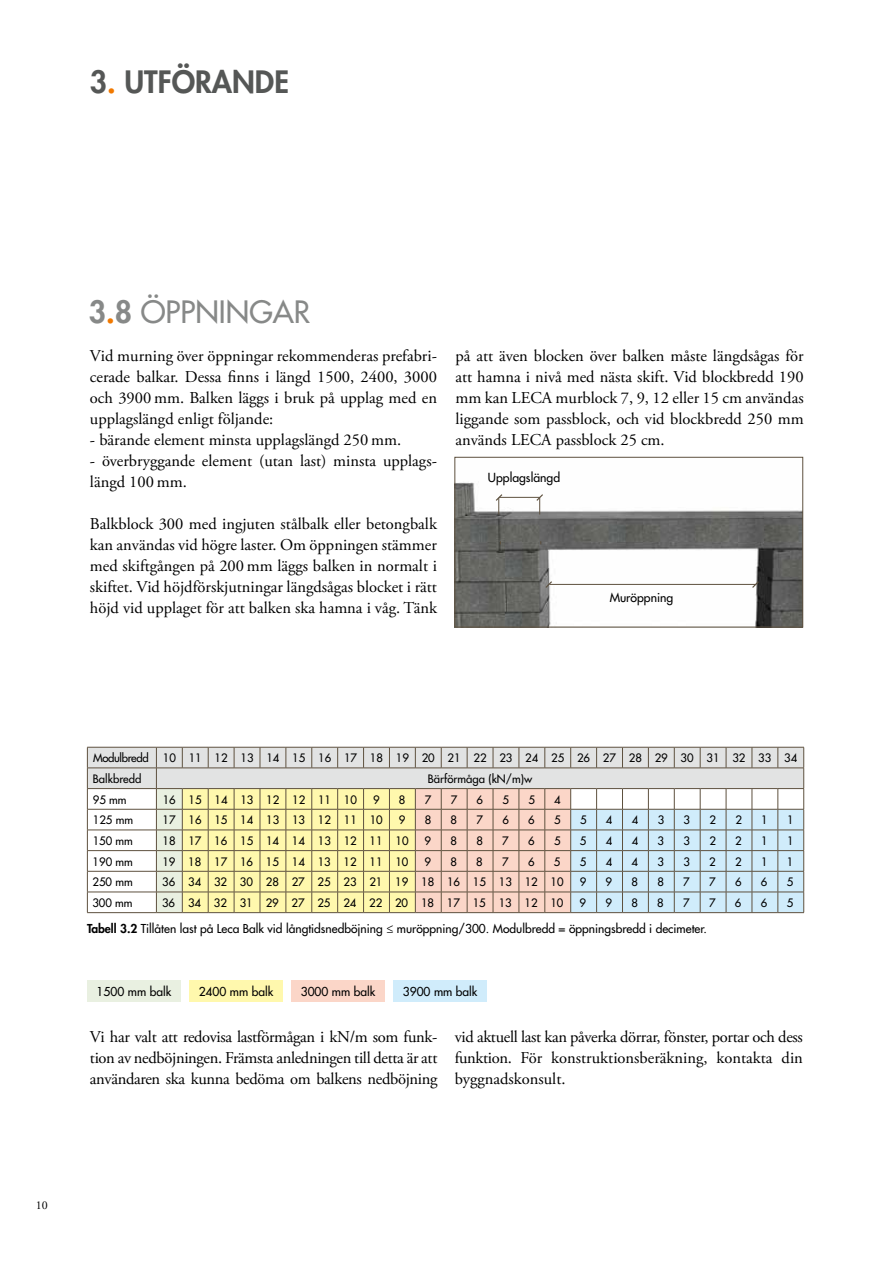
<style>
.page{position:relative;width:893px;height:1263px;background:#fff}
.page>*{position:absolute;margin:0;border:0;box-sizing:border-box;transform-origin:0 0}
.t1{font:500 30px "Futura Std";color:#878988}
.t2{font:800 30px "Futura Std";color:#555756}
.t3{font:16.5px/21px "Adobe Garamond Pro";color:#000;text-align:justify}
.t4{font:500 12.15px "Futura Std";color:#000}
.t5{font:500 12px "Futura Std";color:#000}
.t6{font:12px "Adobe Garamond Pro";color:#000}
.t7{font:500 11.4px/20.7px "Futura Std";color:#000}
.s1{color:#f17900}
.s2{font-weight:800}
.s3{font-weight:800;color:#f17900}
</style>
<div class="page">
<img style="left:457px;top:482px;width:344px;height:143px">
<div style="left:455px;top:457px;width:348px;height:170px;border:1px solid #5e513f"></div>
<hr style="left:499px;top:497px;width:41px;height:1px;background:#5e513f">
<hr style="left:549px;top:584px;width:207px;height:1px;background:#5e513f">
<svg style="left:494px;top:493px;width:10px;height:21px"></svg>
<svg style="left:544px;top:580px;width:9px;height:9px"></svg>
<svg style="left:535px;top:493px;width:9px;height:21px"></svg>
<svg style="left:751px;top:580px;width:9px;height:9px"></svg>
<svg style="left:87px;top:747px;width:717px;height:166px;background:#e1decc"></svg>
<div style="left:87px;top:980px;width:94px;height:22px;background:#e9f0e1"></div>
<div style="left:189px;top:980px;width:94px;height:22px;background:#fff8ad"></div>
<div style="left:291px;top:980px;width:94px;height:22px;background:#fbd6c8"></div>
<div style="left:393px;top:980px;width:94px;height:22px;background:#d0ecfb"></div>
<h1 class="t2" style="left:90px;top:63px;width:201px">3<span class="s1">.</span> UTFÖRANDE</h1>
<h1 class="t1" style="left:89px;top:293px;width:223px"><span class="s2">3</span><span class="s3">.</span><span class="s2">8</span> ÖPPNINGAR</h1>
<p class="t3" style="left:90px;top:346px;width:349px">Vid murning över öppningar rekommenderas prefabri&shy;cerade balkar. Dessa finns i längd 1500, 2400, 3000 och 3900 mm. Balken läggs i bruk på upplag med en upplagslängd enligt följande:</p>
<p class="t3" style="left:90px;top:430px;width:313px">- bärande element minsta upplagslängd 250 mm.</p>
<p class="t3" style="left:90px;top:451px;width:348px">- överbryggande element (utan last) minsta upplags&shy;längd 100 mm.</p>
<p class="t3" style="left:90px;top:514px;width:349px">Balkblock 300 med ingjuten stålbalk eller betongbalk kan användas vid högre laster. Om öppningen stämmer med skiftgången på 200 mm läggs balken in normalt i skiftet. Vid höjdförskjutningar längdsågas blocket i rätt höjd vid upplaget för att balken ska hamna i våg. Tänk</p>
<p class="t3" style="left:455px;top:346px;width:350px">på att även blocken över balken måste längdsågas för att hamna i nivå med nästa skift. Vid blockbredd 190 mm kan LECA murblock 7, 9, 12 eller 15 cm användas liggande som passblock, och vid blockbredd 250 mm används LECA passblock 25 cm.</p>
<p class="t4" style="left:488px;top:470px;width:74px">Upplagslängd</p>
<p class="t4" style="left:610px;top:590px;width:65px">Muröppning</p>
<p class="t7" style="left:93px;top:748px;width:706px">Modulbredd 10 11 12 13 14 15 16 17 18 19 20 21 22 23 24 25 26 27 28 29 30 31 32 33 34<br>Balkbredd</p>
<p class="t7" style="left:428px;top:768px;width:106px">Bärförmåga (kN/m)w</p>
<p class="t7" style="left:93px;top:789px;width:35px">95 mm</p>
<p class="t7" style="left:163px;top:789px;width:196px">16 15 14 13 12 12 11 10</p>
<p class="t7" style="left:373px;top:789px;width:8px">9</p>
<p class="t7" style="left:399px;top:789px;width:8px">8</p>
<p class="t7" style="left:425px;top:789px;width:8px">7</p>
<p class="t7" style="left:451px;top:789px;width:8px">7</p>
<p class="t7" style="left:477px;top:789px;width:8px">6</p>
<p class="t7" style="left:502px;top:789px;width:8px">5</p>
<p class="t7" style="left:528px;top:789px;width:8px">5</p>
<p class="t7" style="left:554px;top:789px;width:8px">4</p>
<p class="t7" style="left:93px;top:810px;width:42px">125 mm</p>
<p class="t7" style="left:163px;top:810px;width:222px">17 16 15 14 13 13 12 11 10</p>
<p class="t7" style="left:399px;top:810px;width:8px">9</p>
<p class="t7" style="left:425px;top:810px;width:8px">8</p>
<p class="t7" style="left:451px;top:810px;width:8px">8</p>
<p class="t7" style="left:477px;top:810px;width:8px">7</p>
<p class="t7" style="left:502px;top:810px;width:8px">6</p>
<p class="t7" style="left:528px;top:810px;width:8px">6</p>
<p class="t7" style="left:554px;top:810px;width:8px">5</p>
<p class="t7" style="left:580px;top:810px;width:8px">5</p>
<p class="t7" style="left:606px;top:810px;width:8px">4</p>
<p class="t7" style="left:632px;top:810px;width:8px">4</p>
<p class="t7" style="left:658px;top:810px;width:8px">3</p>
<p class="t7" style="left:684px;top:810px;width:8px">3</p>
<p class="t7" style="left:709px;top:810px;width:8px">2</p>
<p class="t7" style="left:735px;top:810px;width:8px">2</p>
<p class="t7" style="left:761px;top:810px;width:8px">1</p>
<p class="t7" style="left:787px;top:810px;width:8px">1</p>
<p class="t7" style="left:93px;top:830px;width:42px">150 mm</p>
<p class="t7" style="left:162px;top:830px;width:248px">18 17 16 15 14 14 13 12 11 10</p>
<p class="t7" style="left:425px;top:830px;width:8px">9</p>
<p class="t7" style="left:450px;top:830px;width:8px">8</p>
<p class="t7" style="left:476px;top:830px;width:8px">8</p>
<p class="t7" style="left:502px;top:830px;width:8px">7</p>
<p class="t7" style="left:528px;top:830px;width:8px">6</p>
<p class="t7" style="left:554px;top:830px;width:8px">5</p>
<p class="t7" style="left:580px;top:830px;width:8px">5</p>
<p class="t7" style="left:606px;top:830px;width:8px">4</p>
<p class="t7" style="left:632px;top:830px;width:8px">4</p>
<p class="t7" style="left:658px;top:830px;width:8px">3</p>
<p class="t7" style="left:683px;top:830px;width:8px">3</p>
<p class="t7" style="left:709px;top:830px;width:8px">2</p>
<p class="t7" style="left:735px;top:830px;width:8px">2</p>
<p class="t7" style="left:761px;top:830px;width:8px">1</p>
<p class="t7" style="left:787px;top:830px;width:8px">1</p>
<p class="t7" style="left:93px;top:851px;width:42px">190 mm</p>
<p class="t7" style="left:162px;top:851px;width:248px">19 18 17 16 15 14 13 12 11 10</p>
<p class="t7" style="left:424px;top:851px;width:8px">9</p>
<p class="t7" style="left:450px;top:851px;width:8px">8</p>
<p class="t7" style="left:476px;top:851px;width:8px">8</p>
<p class="t7" style="left:502px;top:851px;width:8px">7</p>
<p class="t7" style="left:528px;top:851px;width:8px">6</p>
<p class="t7" style="left:554px;top:851px;width:8px">5</p>
<p class="t7" style="left:580px;top:851px;width:8px">5</p>
<p class="t7" style="left:606px;top:851px;width:8px">4</p>
<p class="t7" style="left:632px;top:851px;width:8px">4</p>
<p class="t7" style="left:657px;top:851px;width:8px">3</p>
<p class="t7" style="left:683px;top:851px;width:8px">3</p>
<p class="t7" style="left:709px;top:851px;width:8px">2</p>
<p class="t7" style="left:735px;top:851px;width:8px">2</p>
<p class="t7" style="left:761px;top:851px;width:8px">1</p>
<p class="t7" style="left:787px;top:851px;width:8px">1</p>
<p class="t7" style="left:92px;top:872px;width:42px">250 mm</p>
<p class="t7" style="left:162px;top:872px;width:403px">36 34 32 30 28 27 25 23 21 19 18 16 15 13 12 10</p>
<p class="t7" style="left:580px;top:872px;width:8px">9</p>
<p class="t7" style="left:606px;top:872px;width:8px">9</p>
<p class="t7" style="left:631px;top:872px;width:8px">8</p>
<p class="t7" style="left:657px;top:872px;width:8px">8</p>
<p class="t7" style="left:683px;top:872px;width:8px">7</p>
<p class="t7" style="left:709px;top:872px;width:8px">7</p>
<p class="t7" style="left:735px;top:872px;width:8px">6</p>
<p class="t7" style="left:761px;top:872px;width:8px">6</p>
<p class="t7" style="left:787px;top:872px;width:8px">5</p>
<p class="t7" style="left:92px;top:892px;width:42px">300 mm</p>
<p class="t7" style="left:162px;top:892px;width:403px">36 34 32 31 29 27 25 24 22 20 18 17 15 13 12 10</p>
<p class="t7" style="left:580px;top:892px;width:8px">9</p>
<p class="t7" style="left:605px;top:892px;width:8px">9</p>
<p class="t7" style="left:631px;top:892px;width:8px">8</p>
<p class="t7" style="left:657px;top:892px;width:8px">8</p>
<p class="t7" style="left:683px;top:892px;width:8px">7</p>
<p class="t7" style="left:709px;top:892px;width:8px">7</p>
<p class="t7" style="left:735px;top:892px;width:8px">6</p>
<p class="t7" style="left:761px;top:892px;width:8px">6</p>
<p class="t7" style="left:787px;top:892px;width:8px">5</p>
<p class="t5" style="left:87px;top:921px;width:621px"><span class="s2">Tabell 3.2</span> Tillåten last på Leca Balk vid långtidsnedböjning ≤ muröppning/300. Modulbredd = öppningsbredd i decimeter.</p>
<p class="t5" style="left:97px;top:984px;width:76px">1500 mm balk</p>
<p class="t5" style="left:199px;top:984px;width:76px">2400 mm balk</p>
<p class="t5" style="left:301px;top:984px;width:76px">3000 mm balk</p>
<p class="t5" style="left:403px;top:984px;width:76px">3900 mm balk</p>
<p class="t3" style="left:90px;top:1026px;width:349px">Vi har valt att redovisa lastförmågan i kN/m som funk&shy;tion av nedböjningen. Främsta anledningen till detta är att användaren ska kunna bedöma om balkens nedböjning</p>
<p class="t3" style="left:455px;top:1026px;width:350px">vid aktuell last kan påverka dörrar, fönster, portar och dess funktion. För konstruktionsberäkning, kontakta din byggnadskonsult.</p>
<p class="t6" style="left:36px;top:1197px;width:13px">10</p>
</div>
